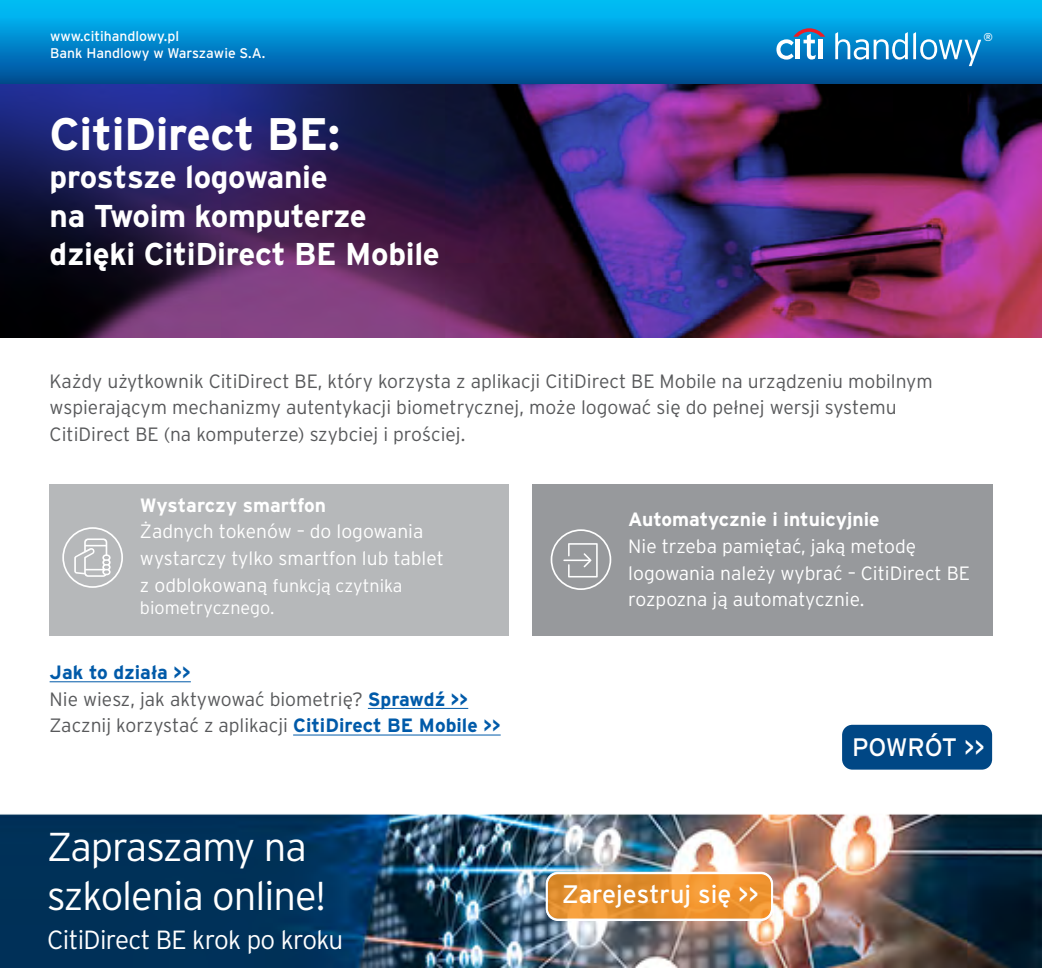
<style>
.page{position:relative;width:1042px;height:968px;background:#fff}
.page>*{position:absolute;margin:0;border:0;box-sizing:border-box;transform-origin:0 0}
.main_txt{font:700 45.5px "Interstate Pl";letter-spacing:-.01em;color:#fff}
.main_txt-2{font:300 40.25px/49px "Interstate Pl";letter-spacing:-.025em;color:#fff}
.main_txt-3{font:700 31.5px/38.5px "Interstate Pl";letter-spacing:-.01em;color:#fff}
.main_txt-4{font:300 26.25px "Interstate Pl";letter-spacing:-.025em;color:#fff}
.main_txt-5{font:25.2px "Interstate Pl";color:#fff}
.main_txt-6{font:300 19.25px/26.6px "Interstate Pl";color:#58595b}
.main{font:300 19.25px/26.6px "Interstate Pl";color:#fff}
.main-2{font:700 19.25px "Interstate Pl";color:#fff}
.main_txt-7{font:700 19.25px "Interstate Pl";color:#005aa9}
.main-3{font:300 18.03px/22.4px "Interstate Pl";color:#fff}
.t1{font:14px/17.5px "Interstate Pl";color:#fff}
.t2{font:11.38px "Interstate Pl";color:#fff}
.s1{font-size:19.25px}
.s2{font-weight:700;color:#005aa9}
</style>
<div class="page">
<img style="left:0;top:83px;width:1042px;height:254px">
<div style="left:841px;top:723px;width:152px;height:47px;background:#004785;border-radius:11px"></div>
<div style="left:840px;top:722px;width:154px;height:49px;border:2px solid #fff;border-radius:11px"></div>
<div style="left:0;top:0;width:1042px;height:83px;background:linear-gradient(to bottom,#00c7ff,#004c98)"></div>
<svg style="left:835px;top:32px;width:146px;height:34px;background:#3899d1"></svg>
<svg style="left:776px;top:28px;width:49px;height:32px"></svg>
<hr style="left:819px;top:40px;width:4px;height:19px;background:#fff">
<img style="left:0;top:814px;width:1042px;height:153px">
<svg style="left:547px;top:872px;width:225px;height:47px;background:#ea9330"></svg>
<div style="left:546px;top:871px;width:227px;height:49px;border:2px solid #fff;border-radius:11px"></div>
<div style="left:546px;top:872px;width:227px;height:48px;border:2px solid #fff;border-radius:11px"></div>
<hr style="left:50px;top:681px;width:141px;height:1px;background:#005aa9">
<hr style="left:368px;top:708px;width:100px;height:1px;background:#005aa9">
<hr style="left:293px;top:734px;width:208px;height:1px;background:#005aa9">
<div style="left:50px;top:484px;width:459px;height:151px;background:#b6b8ba"></div>
<div style="left:62px;top:527px;width:61px;height:60px;border:2px solid #fff;border-radius:50%"></div>
<svg style="left:74px;top:538px;width:37px;height:38px"></svg>
<div style="left:532px;top:484px;width:460px;height:151px;background:#97999c"></div>
<div style="left:551px;top:529px;width:60px;height:61px;border:2px solid #fff;border-radius:50%"></div>
<svg style="left:563px;top:543px;width:35px;height:34px"></svg>
<p class="t1" style="left:50px;top:27px;width:217px">www.citihandlowy.pl<br>Bank Handlowy w Warszawie S.A.</p>
<p class="t2" style="left:983px;top:30px;width:11px">®</p>
<p class="main_txt" style="left:50px;top:108px;width:292px">CitiDirect BE:</p>
<p class="main_txt-3" style="left:50px;top:158px;width:392px">prostsze logowanie<br>na Twoim komputerze dzięki CitiDirect BE Mobile</p>
<p class="main_txt-6" style="left:50px;top:367px;width:884px">Każdy użytkownik CitiDirect BE, który korzysta z aplikacji CitiDirect BE Mobile na urządzeniu mobilnym wspierającym mechanizmy autentykacji biometrycznej, może logować się do pełnej wersji systemu<br>CitiDirect BE (na komputerze) szybciej i prościej.</p>
<p class="main-2" style="left:140px;top:494px;width:187px">Wystarczy smartfon</p>
<p class="main" style="left:140px;top:518px;width:305px">Żadnych tokenów – do logowania wystarczy tylko smartfon lub tablet</p>
<p class="main-3" style="left:140px;top:573px;width:264px"><span class="s1">z odblokowaną</span> funkcją czytnika biometrycznego.</p>
<p class="main_txt-7" style="left:50px;top:661px;width:143px">Jak to działa &gt;&gt;</p>
<p class="main_txt-6" style="left:50px;top:685px;width:420px">Nie wiesz, jak aktywować biometrię? <span class="s2">Sprawdź &gt;&gt;</span></p>
<p class="main_txt-6" style="left:50px;top:712px;width:452px">Zacznij korzystać z aplikacji <span class="s2">CitiDirect BE Mobile &gt;&gt;</span></p>
<p class="main_txt-2" style="left:47px;top:821px;width:280px">Zapraszamy na szkolenia online!</p>
<p class="main_txt-4" style="left:47px;top:924px;width:297px">CitiDirect BE krok po kroku</p>
<p class="main-2" style="left:628px;top:508px;width:253px">Automatycznie i intuicyjnie</p>
<p class="main" style="left:628px;top:532px;width:343px">Nie trzeba pamiętać, jaką metodę logowania należy wybrać – CitiDirect BE rozpozna ją automatycznie.</p>
<p class="main_txt-5" style="left:562px;top:880px;width:198px">Zarejestruj się &gt;&gt;</p>
<p class="main_txt-5" style="left:852px;top:732px;width:134px">POWRÓT &gt;&gt;</p>
</div>
